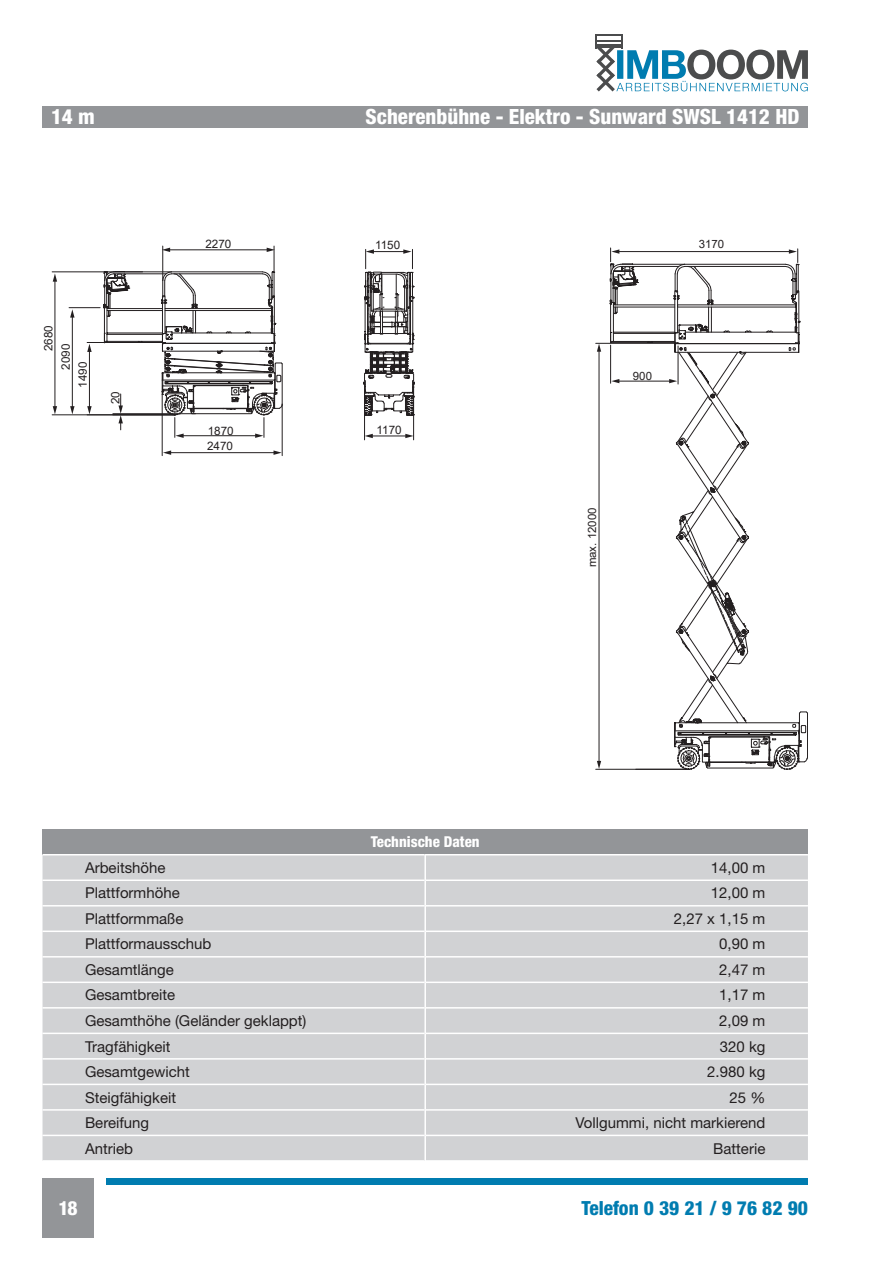
<style>
.page{position:relative;width:893px;height:1263px;background:#fff}
.page>*{position:absolute;margin:0;border:0;box-sizing:border-box;transform-origin:0 0}
.t1{font:800 condensed 21px "Helvetica Neue LT Pro";color:#fff}
.t2{font:800 condensed 19.5px "Helvetica Neue LT Pro";color:#007cb0}
.t3{font:800 condensed 19.5px "Helvetica Neue LT Pro";color:#fff}
.t4{font:15px "Helvetica Neue LT Pro";color:#231f20}
.t5{font:800 condensed 15px "Helvetica Neue LT Pro";color:#fff}
.t6{font:11.7px "Arial";color:#231f20}
.t7{font:11.4px "Arial";color:#231f20}
</style>
<div class="page">
<div style="left:106px;top:1178px;width:702px;height:6px;background:#007cb0"></div>
<svg style="left:595px;top:34px;width:213px;height:58px"></svg>
<div style="left:43px;top:1178px;width:51px;height:59px;background:#939598"></div>
<div style="left:43px;top:106px;width:765px;height:22px;background:#939598"></div>
<div style="left:43px;top:829px;width:765px;height:26px;background:#939598"></div>
<div style="left:43px;top:855px;width:765px;height:24px;background:#d1d2d4"></div>
<div style="left:43px;top:881px;width:765px;height:279px;background:#d1d2d4"></div>
<hr style="left:426px;top:930px;width:382px;height:2px;background:#fff">
<hr style="left:426px;top:956px;width:382px;height:1px;background:#fff">
<hr style="left:426px;top:981px;width:382px;height:2px;background:#fff">
<hr style="left:426px;top:1007px;width:382px;height:1px;background:#fff">
<hr style="left:426px;top:1058px;width:382px;height:1px;background:#fff">
<hr style="left:426px;top:1084px;width:382px;height:1px;background:#fff">
<hr style="left:426px;top:1109px;width:382px;height:2px;background:#fff">
<hr style="left:426px;top:1135px;width:382px;height:1px;background:#fff">
<hr style="left:43px;top:930px;width:381px;height:2px;background:#fff">
<hr style="left:43px;top:956px;width:381px;height:1px;background:#fff">
<hr style="left:43px;top:981px;width:381px;height:2px;background:#fff">
<hr style="left:43px;top:1007px;width:381px;height:1px;background:#fff">
<hr style="left:43px;top:1084px;width:381px;height:1px;background:#fff">
<hr style="left:43px;top:1135px;width:381px;height:1px;background:#fff">
<hr style="left:43px;top:854px;width:381px;height:1px;background:#fff">
<hr style="left:426px;top:854px;width:382px;height:1px;background:#fff">
<hr style="left:424px;top:854px;width:2px;height:26px;background:#fff">
<hr style="left:424px;top:1110px;width:2px;height:25px;background:#fff">
<hr style="left:424px;top:1135px;width:2px;height:27px;background:#fff">
<hr style="left:43px;top:1032px;width:381px;height:2px;background:#fff">
<hr style="left:424px;top:880px;width:2px;height:26px;background:#fff">
<hr style="left:424px;top:1059px;width:2px;height:25px;background:#fff">
<hr style="left:424px;top:1084px;width:2px;height:26px;background:#fff">
<hr style="left:43px;top:1109px;width:381px;height:2px;background:#fff">
<hr style="left:43px;top:905px;width:381px;height:1px;background:#fff">
<hr style="left:424px;top:1033px;width:2px;height:26px;background:#fff">
<hr style="left:43px;top:1058px;width:381px;height:1px;background:#fff">
<hr style="left:426px;top:905px;width:382px;height:1px;background:#fff">
<hr style="left:424px;top:906px;width:2px;height:25px;background:#fff">
<hr style="left:424px;top:931px;width:2px;height:26px;background:#fff">
<hr style="left:424px;top:957px;width:2px;height:25px;background:#fff">
<hr style="left:424px;top:982px;width:2px;height:26px;background:#fff">
<hr style="left:424px;top:1008px;width:2px;height:25px;background:#fff">
<hr style="left:426px;top:1032px;width:382px;height:2px;background:#fff">
<hr style="left:282px;top:404px;width:1px;height:52px;background:#231f20">
<hr style="left:162px;top:394px;width:1px;height:62px;background:#231f20">
<hr style="left:52px;top:272px;width:91px;height:1px;background:#231f20">
<hr style="left:170px;top:452px;width:105px;height:1px;background:#231f20">
<svg style="left:163px;top:450px;width:8px;height:5px"></svg>
<svg style="left:274px;top:450px;width:8px;height:5px"></svg>
<hr style="left:55px;top:280px;width:1px;height:128px;background:#231f20">
<svg style="left:53px;top:273px;width:4px;height:9px"></svg>
<svg style="left:53px;top:406px;width:4px;height:8px"></svg>
<svg style="left:87px;top:245px;width:196px;height:193px"></svg>
<hr style="left:52px;top:414px;width:123px;height:1px;background:#231f20">
<hr style="left:113px;top:413px;width:83px;height:1px;background:#231f20">
<hr style="left:69px;top:307px;width:31px;height:1px;background:#231f20">
<hr style="left:72px;top:316px;width:1px;height:92px;background:#231f20">
<svg style="left:70px;top:309px;width:5px;height:9px"></svg>
<svg style="left:70px;top:406px;width:5px;height:8px"></svg>
<hr style="left:364px;top:383px;width:1px;height:57px;background:#231f20">
<hr style="left:413px;top:383px;width:1px;height:57px;background:#231f20">
<hr style="left:371px;top:436px;width:36px;height:1px;background:#231f20">
<svg style="left:365px;top:434px;width:8px;height:4px"></svg>
<svg style="left:405px;top:434px;width:9px;height:4px"></svg>
<svg style="left:363px;top:249px;width:52px;height:168px"></svg>
<hr style="left:596px;top:769px;width:92px;height:1px;background:#231f20">
<hr style="left:596px;top:343px;width:79px;height:1px;background:#231f20">
<hr style="left:599px;top:350px;width:1px;height:412px;background:#231f20">
<svg style="left:597px;top:344px;width:4px;height:8px"></svg>
<svg style="left:597px;top:761px;width:4px;height:8px"></svg>
<svg style="left:607px;top:248px;width:201px;height:522px"></svg>
<h1 class="t1" style="left:51px;top:104px;width:46px">14 m</h1>
<h1 class="t1" style="left:366px;top:104px;width:435px">Scherenbühne - Elektro - Sunward SWSL 1412 HD</h1>
<p class="t6" style="left:40px;top:351px;width:27px;rotate:-90deg">2680</p>
<p class="t6" style="left:58px;top:370px;width:27px;rotate:-90deg">2090</p>
<p class="t6" style="left:75px;top:388px;width:27px;rotate:-90deg">1490</p>
<p class="t6" style="left:107px;top:404px;width:14px;rotate:-90deg">20</p>
<p class="t6" style="left:205px;top:236px;width:27px">2270</p>
<p class="t6" style="left:208px;top:422px;width:27px">1870</p>
<p class="t6" style="left:207px;top:438px;width:27px">2470</p>
<p class="t6" style="left:375px;top:237px;width:27px">1150</p>
<p class="t6" style="left:377px;top:422px;width:27px">1170</p>
<p class="t7" style="left:699px;top:236px;width:27px">3170</p>
<p class="t7" style="left:633px;top:368px;width:21px">900</p>
<p class="t7" style="left:584px;top:567px;width:61px;rotate:-90deg">max. 12000</p>
<p class="t5" style="left:371px;top:832px;width:110px">Technische Daten</p>
<p class="t4" style="left:85px;top:858px;width:82px">Arbeitshöhe</p>
<p class="t4" style="left:711px;top:858px;width:56px">14,00 m</p>
<p class="t4" style="left:85px;top:884px;width:96px">Plattformhöhe</p>
<p class="t4" style="left:711px;top:884px;width:56px">12,00 m</p>
<p class="t4" style="left:85px;top:909px;width:100px">Plattformmaße</p>
<p class="t4" style="left:674px;top:909px;width:93px">2,27 x 1,15 m</p>
<p class="t4" style="left:85px;top:935px;width:128px">Plattformausschub</p>
<p class="t4" style="left:719px;top:935px;width:48px">0,90 m</p>
<p class="t4" style="left:85px;top:960px;width:90px">Gesamtlänge</p>
<p class="t4" style="left:719px;top:960px;width:48px">2,47 m</p>
<p class="t4" style="left:85px;top:986px;width:92px">Gesamtbreite</p>
<p class="t4" style="left:719px;top:986px;width:48px">1,17 m</p>
<p class="t4" style="left:85px;top:1011px;width:223px">Gesamthöhe (Geländer geklappt)</p>
<p class="t4" style="left:719px;top:1011px;width:48px">2,09 m</p>
<p class="t4" style="left:85px;top:1037px;width:87px">Tragfähigkeit</p>
<p class="t4" style="left:720px;top:1037px;width:47px">320 kg</p>
<p class="t4" style="left:85px;top:1062px;width:107px">Gesamtgewicht</p>
<p class="t4" style="left:707px;top:1062px;width:60px">2.980 kg</p>
<p class="t4" style="left:85px;top:1088px;width:93px">Steigfähigkeit</p>
<p class="t4" style="left:729px;top:1088px;width:37px">25 %</p>
<p class="t4" style="left:85px;top:1113px;width:66px">Bereifung</p>
<p class="t4" style="left:576px;top:1113px;width:191px">Vollgummi, nicht markierend</p>
<p class="t4" style="left:85px;top:1139px;width:50px">Antrieb</p>
<p class="t4" style="left:713px;top:1139px;width:54px">Batterie</p>
<h2 class="t3" style="left:58px;top:1196px;width:21px">18</h2>
<h2 class="t2" style="left:581px;top:1196px;width:228px">Telefon 0 39 21 / 9 76 82 90</h2>
</div>
